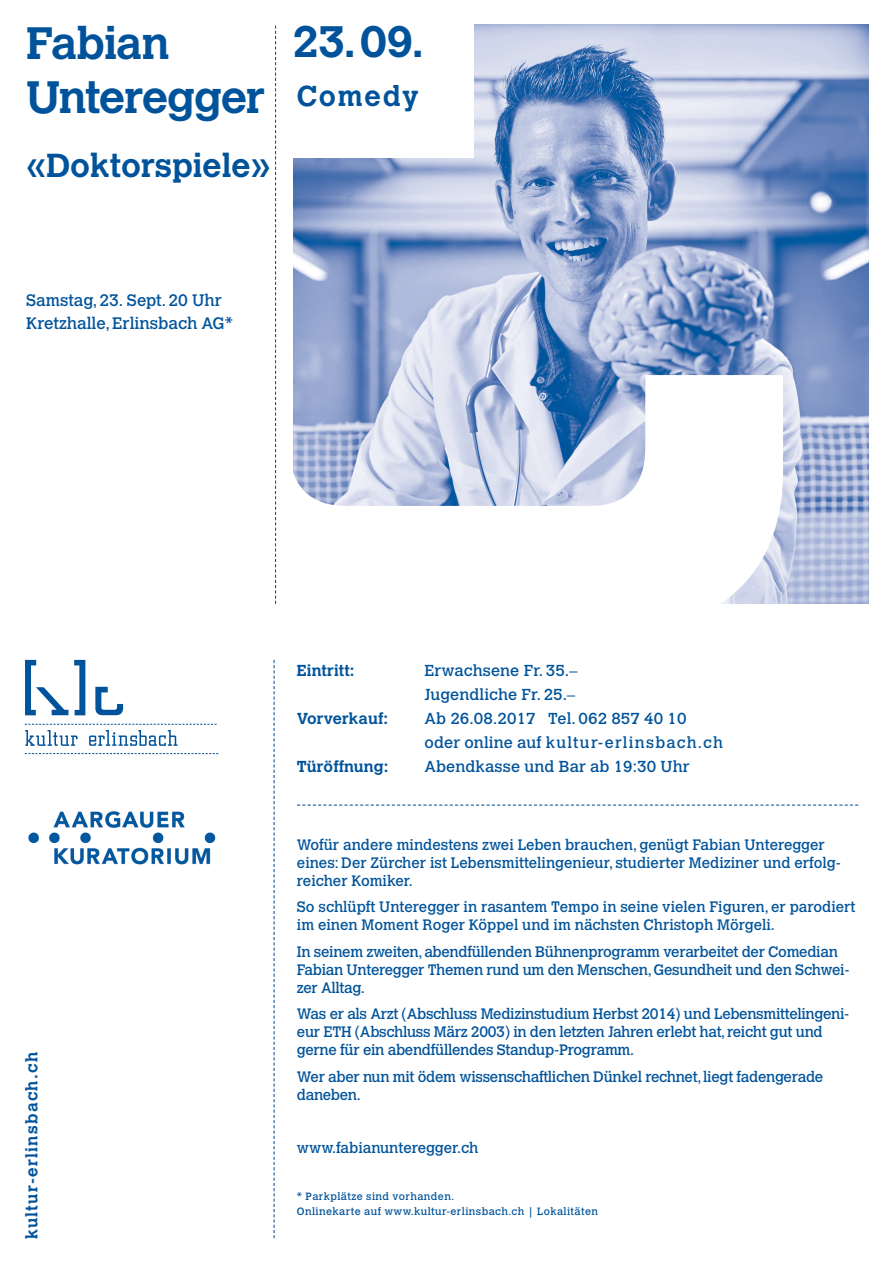
<style>
.page{position:relative;width:893px;height:1263px;background:#fff}
.page>*{position:absolute;margin:0;border:0;box-sizing:border-box;transform-origin:0 0}
.t1{font:700 45px/54px "Calvert MT Std";letter-spacing:-.025em;color:#00539b}
.t2{font:700 43.5px "Calvert MT Std";color:#00539b}
.t3{font:700 33px "Calvert MT Std";color:#00539b}
.t4{font:700 28.5px "Calvert MT Std";letter-spacing:.06em;color:#00539b}
.t5{font:16.5px/22.5px "Calvert MT Std";color:#00539b}
.t6{font:700 16.5px "Calvert MT Std";letter-spacing:.08em;color:#00539b}
.t7{font:15.75px/24px "Calvert MT Std";letter-spacing:.01em;color:#00539b}
.t8{font:700 15.75px "Calvert MT Std";letter-spacing:.01em;color:#00539b}
.t9{font:15px/18px "Calvert MT Std";letter-spacing:-.02em;color:#00539b}
.t10{font:15px/18px "Calvert MT Std";color:#00539b}
.t11{font:10.5px/15px "Calvert MT Std";letter-spacing:.04em;color:#00539b}
</style>
<div class="page">
<img style="left:783px;top:25px;width:85px;height:578px">
<svg style="left:293px;top:24px;width:490px;height:580px"></svg>
<div style="left:1px;top:0;width:472px;height:157px;background:#fff"></div>
<svg style="left:275px;top:26px;width:1px;height:578px"></svg>
<svg style="left:274px;top:660px;width:1px;height:578px"></svg>
<svg style="left:297px;top:804px;width:561px;height:2px"></svg>
<svg style="left:95px;top:687px;width:28px;height:28px"></svg>
<svg style="left:74px;top:660px;width:11px;height:55px"></svg>
<svg style="left:25px;top:660px;width:43px;height:55px"></svg>
<svg style="left:25px;top:724px;width:192px;height:22px"></svg>
<svg style="left:25px;top:753px;width:193px;height:1px"></svg>
<img style="left:28px;top:811px;width:188px;height:54px">
<h1 class="t1" style="left:26px;top:15px;width:240px">Fabian<br>Unteregger</h1>
<h3 class="t3" style="left:26px;top:145px;width:246px">«Doktorspiele»</h3>
<h2 class="t2" style="left:292px;top:14px;width:133px">23. 09.</h2>
<h3 class="t4" style="left:297px;top:78px;width:123px">Comedy</h3>
<p class="t8" style="left:297px;top:25px;width:59px">Eintritt:</p>
<p class="t5" style="left:26px;top:289px;width:208px">Samstag, 23. Sept. 20 Uhr<br>Kretzhalle, Erlinsbach AG*</p>
<p class="t6" style="left:21px;top:1239px;width:188px;rotate:-90deg">kultur-erlinsbach.ch</p>
<p class="t8" style="left:297px;top:660px;width:59px">Eintritt:</p>
<p class="t7" style="left:424px;top:658px;width:154px">Erwachsene Fr. 35.–<br>Jugendliche Fr. 25.–</p>
<p class="t8" style="left:297px;top:708px;width:93px">Vorverkauf:</p>
<p class="t7" style="left:424px;top:706px;width:300px">Ab 26.08.2017 Tel. 062 857 40 10 oder online auf kultur-erlinsbach.ch</p>
<p class="t8" style="left:297px;top:756px;width:93px">Türöffnung:</p>
<p class="t7" style="left:424px;top:754px;width:267px">Abendkasse und Bar ab 19:30 Uhr</p>
<p class="t10" style="left:297px;top:835px;width:546px">Wofür andere mindestens zwei Leben brauchen, genügt Fabian Unteregger eines: Der Zürcher ist Lebensmittelingenieur, studierter Mediziner und erfolg&shy;reicher Komiker.</p>
<p class="t10" style="left:297px;top:898px;width:560px">So schlüpft Unteregger in rasantem Tempo in seine vielen Figuren, er parodiert im einen Moment Roger Köppel und im nächsten Christoph Mörgeli.</p>
<p class="t9" style="left:297px;top:942px;width:554px">In seinem zweiten, abendfüllenden Bühnenprogramm verarbeitet der Comedian<br>Fabian Unteregger Themen rund um den Menschen, Gesundheit und den Schwei&shy;zer Alltag.</p>
<p class="t9" style="left:297px;top:1005px;width:554px">Was er als Arzt (Abschluss Medizinstudium Herbst 2014) und Lebensmittelingeni&shy;eur ETH (Abschluss März 2003) in den letzten Jahren erlebt hat, reicht gut und gerne für ein abendfüllendes Standup-Programm.</p>
<p class="t9" style="left:297px;top:1067px;width:528px">Wer aber nun mit ödem wissenschaftlichen Dünkel rechnet, liegt fadengerade daneben.</p>
<p class="t10" style="left:297px;top:1138px;width:183px">www.fabianunteregger.ch</p>
<p class="t11" style="left:297px;top:1189px;width:303px">* Parkplätze sind vorhanden.<br>Onlinekarte auf www.kultur-erlinsbach.ch | Lokalitäten</p>
</div>
